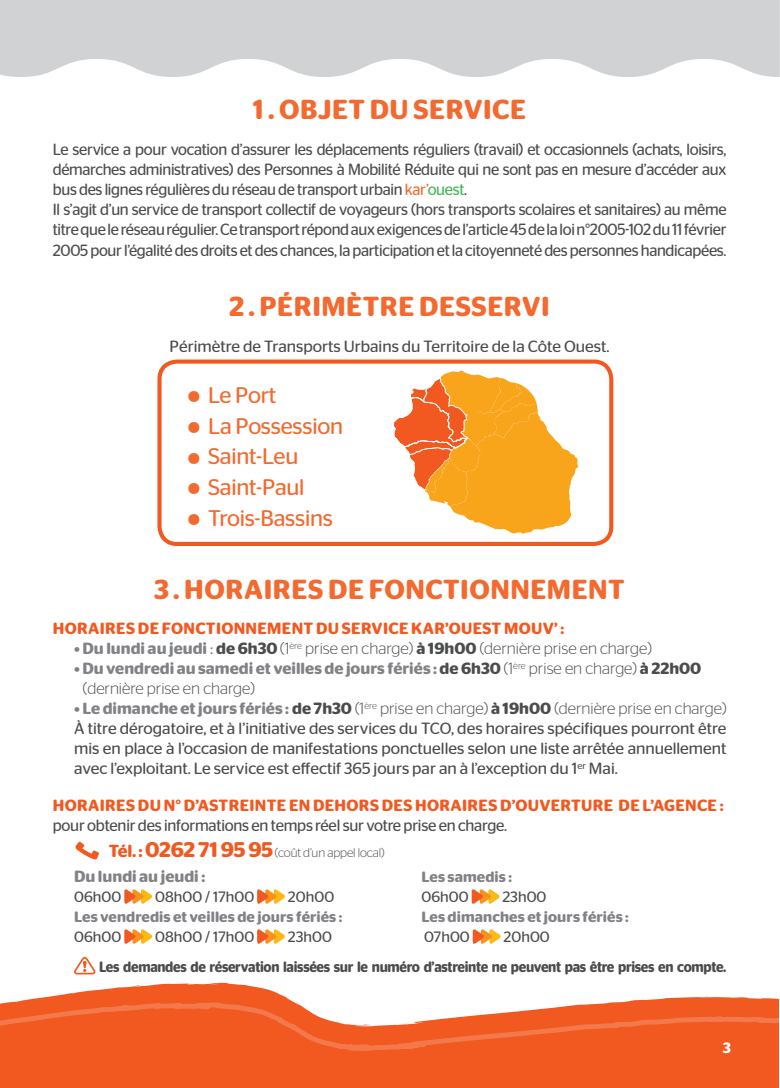
<style>
.page{position:relative;width:780px;height:1088px;background:#fff}
.page>*{position:absolute;margin:0;border:0;box-sizing:border-box;transform-origin:0 0}
.t1{font:600 27.5px "Stag Sans Round";letter-spacing:.02em;color:#f26a30}
.t2{font:22.62px "Stag Sans Round";letter-spacing:-.01em;color:#f26a30}
.t3{font:16.25px/20.1px "Stag Sans Round";letter-spacing:-.02em;color:#4b4c4d;scale:.95 1}
.t4{font:16.25px/20px "Stag Sans Round";letter-spacing:-.02em;color:#4b4c4d;text-align:justify}
.t5{font:600 16.25px "Stag Sans Round";letter-spacing:.02em;color:#f15921}
.t6{font:600 16.25px/20px "Stag Sans Round";color:#808285}
.t7{font:300 16.25px "Stag Sans Round";color:#4b4c4d}
.t8{font:16.25px "Stag Sans Round";letter-spacing:-.02em;color:#4b4c4d;scale:.96 1}
.t9{font:16.25px "Stag Sans Round";color:#4b4c4d}
.t10{font:600 15px "Stag Sans Round";letter-spacing:-.025em;color:#4b4c4d;scale:.9 1}
.t11{font:600 15px "Stag Sans Round";letter-spacing:.005em;color:#808285}
.t12{font:15px "Stag Sans Round";letter-spacing:.005em;color:#4b4c4d}
.t13{font:600 15px "Stag Sans Round";color:#fff}
.t14{font:300 12.5px "Stag Sans Round";color:#4b4c4d}
.s1{color:#f26a30}
.s2{color:#41b757}
.s3{font-size:43.12px}
.s4{font-weight:600;color:#808285}
.s5{font-weight:400;color:#808285}
.s6{font-weight:600}
.s7{color:#4b4c4d}
.s8{font-weight:300;color:#4b4c4d}
.s9{font-weight:300}
.s10{font-weight:600;font-size:17.5px;color:#f15921}
.s11{font-weight:600;font-size:21.25px;color:#f15921}
</style>
<div class="page">
<svg style="left:0;top:982px;width:778px;height:106px"></svg>
<svg style="left:75px;top:841px;width:24px;height:19px"></svg>
<svg style="left:124px;top:889px;width:29px;height:15px"></svg>
<svg style="left:257px;top:889px;width:28px;height:15px"></svg>
<svg style="left:124px;top:929px;width:29px;height:15px"></svg>
<svg style="left:257px;top:929px;width:28px;height:15px"></svg>
<svg style="left:471px;top:889px;width:29px;height:15px"></svg>
<svg style="left:472px;top:929px;width:29px;height:15px"></svg>
<svg style="left:74px;top:956px;width:22px;height:19px"></svg>
<svg style="left:393px;top:371px;width:185px;height:163px"></svg>
<div style="left:157px;top:359px;width:456px;height:187px;border:4px solid #f15921;border-radius:17px"></div>
<svg style="left:0;top:0;width:779px;height:77px;background:#d6d7d8"></svg>
<h1 class="t1" style="left:253px;top:94px;width:178px">1 . Objet du service</h1>
<p class="t3" style="left:53px;top:139px;width:710px">Le service a pour vocation d’assurer les déplacements réguliers (travail) et occasionnels (achats, loisirs, démarches administratives) des Personnes à Mobilité Réduite qui ne sont pas en mesure d’accéder aux bus des lignes régulières du réseau de transport urbain <span class="s1">kar’</span><span class="s2">ouest</span>.<br>Il s’agit d’un service de transport collectif de voyageurs (hors transports scolaires et sanitaires) au même titre que le réseau régulier. Ce transport répond aux exigences de l’article 45 de la loi n°2005-102 du 11 février 2005 pour l’égalité des droits et des chances, la participation et la citoyenneté des personnes handicapées.</p>
<h1 class="t1" style="left:229px;top:291px;width:66px">2 . Périm</h1>
<h1 class="t1" style="left:346px;top:291px;width:35px">ètre</h1>
<h1 class="t1" style="left:419px;top:291px;width:17px">desservi</h1>
<p class="t9" style="left:170px;top:337px;width:441px">Périmètre de Transports Urbains du Territoire de la Côte Ouest.</p>
<h2 class="t2" style="left:187px;top:382px;width:91px"><span class="s3">•</span> Le Port</h2>
<h2 class="t2" style="left:187px;top:413px;width:157px"><span class="s3">•</span> La Possession</h2>
<h2 class="t2" style="left:187px;top:443px;width:113px"><span class="s3">•</span> Saint-Leu</h2>
<h2 class="t2" style="left:187px;top:474px;width:119px"><span class="s3">•</span> Saint-Paul</h2>
<h2 class="t2" style="left:187px;top:505px;width:147px"><span class="s3">•</span> Trois-Bassins</h2>
<h1 class="t1" style="left:154px;top:573px;width:69px">3 . Horaires</h1>
<h1 class="t1" style="left:328px;top:573px;width:76px">de fonctionnement</h1>
<p class="t5" style="left:53px;top:619px;width:131px">HORAIRES de fonctionnement</p>
<p class="t5" style="left:316px;top:619px;width:250px">du SERVICE KAR’OUEST MOUV’ :</p>
<p class="t7" style="left:74px;top:640px;width:579px"><span class="s4">• Du lundi au jeudi</span> <span class="s5">:</span> <span class="s6">de 6h30</span> (1<sup>ère</sup> prise en charge) <span class="s6">à 19h00</span> (dernière prise en charge)</p>
<p class="t6" style="left:83px;top:659px;width:620px;text-indent:-9px">• Du vendredi au samedi et veilles de jours fériés : <span class="s7">de 6h30</span> <span class="s8">(1</span><sup>ère</sup> <span class="s8">prise en charge)</span> <span class="s7">à 22h00 </span><span class="s8">(dernière prise en charge)</span></p>
<p class="t4" style="left:74px;top:698px;width:654px"><span class="s4">• Le dimanche et jours fériés :</span> <span class="s6">de 7h30</span> <span class="s9">(1</span><sup>ère</sup> <span class="s9">prise en charge)</span> <span class="s6">à 19h00</span> <span class="s9">(dernière prise en charge)<br></span>À titre dérogatoire, et à l’initiative des services du TCO, des horaires spécifiques pourront être mis en place à l’occasion de manifestations ponctuelles selon une liste arrêtée annuellement avec l’exploitant. Le service est effectif 365 jours par an à l’exception du 1<sup>er</sup> Mai.</p>
<p class="t5" style="left:53px;top:795px;width:156px">HORAIRES du N° d’astreinte</p>
<p class="t5" style="left:289px;top:795px;width:36px">en dehors</p>
<p class="t5" style="left:382px;top:795px;width:11px">des</p>
<p class="t5" style="left:415px;top:795px;width:12px">horaires</p>
<p class="t5" style="left:500px;top:795px;width:27px">d’ouverture</p>
<p class="t5" style="left:618px;top:795px;width:47px">de l’agenc</p>
<p class="t5" style="left:707px;top:795px;width:17px">E :</p>
<p class="t8" style="left:53px;top:816px;width:474px">pour obtenir des informations en temps réel sur votre prise en charge.</p>
<p class="t14" style="left:109px;top:845px;width:277px"><span class="s10">Tél. :</span> <span class="s11">0262 71 95 95</span>(coût d’un appel local)</p>
<p class="t6" style="left:74px;top:866px;width:133px">Du lundi au jeudi :</p>
<p class="t12" style="left:74px;top:888px;width:49px">06h00</p>
<p class="t12" style="left:155px;top:888px;width:101px">08h00 / 17h00</p>
<p class="t12" style="left:288px;top:888px;width:48px">20h00</p>
<p class="t11" style="left:74px;top:908px;width:270px">Les vendredis et veilles de jours fériés :</p>
<p class="t12" style="left:74px;top:928px;width:49px">06h00</p>
<p class="t12" style="left:155px;top:928px;width:101px">08h00 / 17h00</p>
<p class="t12" style="left:288px;top:928px;width:46px">23h00</p>
<p class="t11" style="left:421px;top:868px;width:92px">Les samedis :</p>
<p class="t12" style="left:421px;top:888px;width:49px">06h00</p>
<p class="t12" style="left:502px;top:888px;width:46px">23h00</p>
<p class="t11" style="left:421px;top:908px;width:209px">Les dimanches et jours fériés :</p>
<p class="t12" style="left:424px;top:928px;width:47px">07h00</p>
<p class="t12" style="left:503px;top:928px;width:48px">20h00</p>
<p class="t10" style="left:99px;top:958px;width:698px">Les demandes de réservation laissées sur le numéro d’astreinte ne peuvent pas être prises en compte.</p>
<p class="t13" style="left:722px;top:1039px;width:10px">3</p>
</div>
